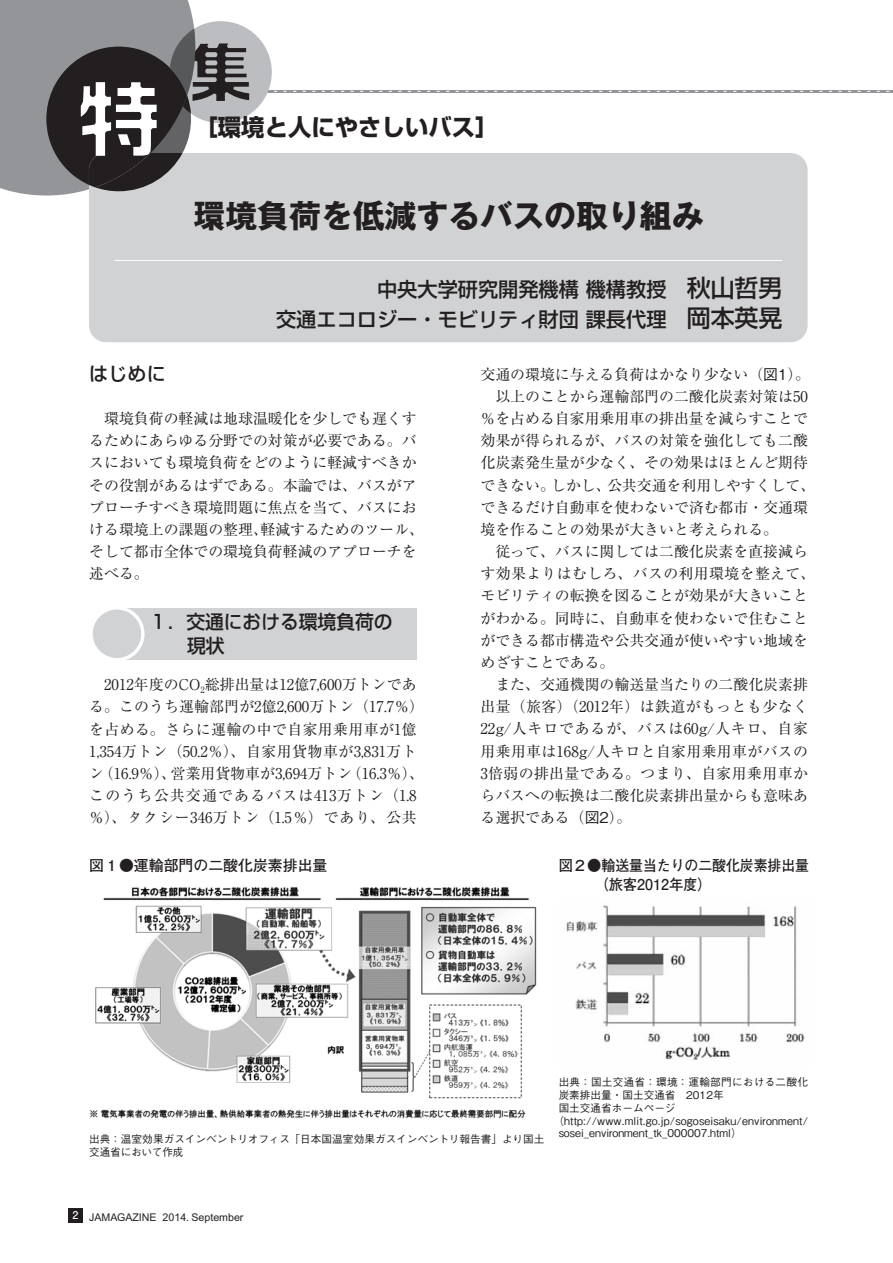
<style>
.page{position:relative;width:893px;height:1263px;background:#fff}
.page>*{position:absolute;margin:0;border:0;box-sizing:border-box;transform-origin:0 0}
.t1{font:700 31.95px "Gothic MB101 Pro";color:#231f20}
.t2{font:700 23.4px "Shin Go Pro";color:#231f20}
.t3{font:500 20.25px/29.7px "Shin Go Pro";color:#231f20;text-align:right}
.t4{font:500 19.2px/23.4px "Shin Go Pro";color:#231f20}
.t5{font:14.85px/22.2px "Ryumin Pro";color:#231f20}
.t6{font:700 14.85px/18px "Futo Go B101 Pro";color:#231f20;scale:.96 1}
.t7{font:700 14.85px "Futo Go B101 Pro";color:#231f20}
.t8{font:500 10.65px/12.8px "Gothic BBB Pro";color:#231f20}
.t9{font:10.65px "Arial";color:#231f20}
.t10{font:500 10.65px "Gothic BBB Pro";letter-spacing:.025em;color:#231f20}
.s1{font-size:23.85px}
.s2{font-family:"Gothic BBB Pro";font-weight:500}
.s3{font-family:"Futo Go B101 Pro";font-weight:700;color:#fff}
</style>
<div class="page">
<div style="left:89px;top:153px;width:719px;height:189px;background:#d1d2d4;border-radius:17px"></div>
<div style="left:68px;top:1208px;width:15px;height:14px;background:#231f20"></div>
<svg style="left:0;top:0;width:893px;height:196px"></svg>
<div style="left:117px;top:608px;width:300px;height:51px;background:#d1d2d4"></div>
<div style="left:91px;top:608px;width:52px;height:52px;background:#d1d2d4;border-radius:50%"></div>
<div style="left:89px;top:606px;width:56px;height:55px;border:3px solid #fff;border-radius:50%"></div>
<hr style="left:115px;top:260px;width:667px;height:1px;background:#fff">
<img style="left:90px;top:886px;width:447px;height:233px">
<img style="left:566px;top:905px;width:239px;height:155px">
<h2 class="t2" style="left:195px;top:109px;width:306px">［環境と人にやさしいバス］</h2>
<h1 class="t1" style="left:193px;top:189px;width:512px">環境負荷を低減するバスの取り組み</h1>
<h3 class="t3" style="left:276px;top:272px;width:508px">中央大学研究開発機構 機構教授 <span class="s1">秋山哲男<br></span>交通エコロジー・モビリティ財団 課長代理 <span class="s1">岡本英晃</span></h3>
<p class="t4" style="left:89px;top:360px;width:78px">はじめに</p>
<p class="t5" style="left:89px;top:406px;width:336px">　環境負荷の軽減は地球温暖化を少しでも遅くするためにあらゆる分野での対策が必要である。バスにおいても環境負荷をどのように軽減すべきかその役割があるはずである。本論では、バスがアプローチすべき環境問題に焦点を当て、バスにおける環境上の課題の整理、軽減するためのツール、そして都市全体での環境負荷軽減のアプローチを述べる。</p>
<p class="t4" style="left:187px;top:608px;width:207px;text-indent:-38px">１．交通における環境負荷の現状</p>
<p class="t5" style="left:89px;top:672px;width:336px">　2012年度のCO<sub>2</sub>総排出量は12億7,600万トンである。このうち運輸部門が2億2,600万トン（17.7％）を占める。さらに運輸の中で自家用乗用車が1億<br>1,354万トン（50.2％）、自家用貨物車が3,831万トン（16.9％）、営業用貨物車が3,694万トン（16.3％）、このうち公共交通であるバスは413万トン（1.8％）、タクシー346万トン（1.5％）であり、公共</p>
<p class="t7" style="left:89px;top:854px;width:240px">図１●運輸部門の二酸化炭素排出量</p>
<p class="t5" style="left:480px;top:362px;width:336px">交通の環境に与える負荷はかなり少ない（<span class="s2">図1</span>）。　以上のことから運輸部門の二酸化炭素対策は50％を占める自家用乗用車の排出量を減らすことで効果が得られるが、バスの対策を強化しても二酸化炭素発生量が少なく、その効果はほとんど期待できない。しかし、公共交通を利用しやすくして、できるだけ自動車を使わないで済む都市・交通環境を作ることの効果が大きいと考えられる。<br>　従って、バスに関しては二酸化炭素を直接減らす効果よりはむしろ、バスの利用環境を整えて、モビリティの転換を図ることが効果が大きいことがわかる。同時に、自動車を使わないで住むことができる都市構造や公共交通が使いやすい地域をめざすことである。<br>　また、交通機関の輸送量当たりの二酸化炭素排出量（旅客）（2012年）は鉄道がもっとも少なく<br>22g/人キロであるが、バスは60g/人キロ、自家用乗用車は168g/人キロと自家用乗用車がバスの<br>3倍弱の排出量である。つまり、自家用乗用車からバスへの転換は二酸化炭素排出量からも意味ある選択である（<span class="s2">図2</span>）。</p>
<p class="t6" style="left:559px;top:855px;width:262px">図２●輸送量当たりの二酸化炭素排出量　　　（旅客2012年度）</p>
<p class="t8" style="left:89px;top:1132px;width:457px">出典：温室効果ガスインベントリオフィス「日本国温室効果ガスインベントリ報告書」より国土交通省において作成</p>
<p class="t10" style="left:559px;top:1074px;width:251px">出典：国土交通省：環境：運輸部門における二酸化</p>
<p class="t8" style="left:559px;top:1087px;width:166px">炭素排出量・国土交通省　2012年</p>
<p class="t8" style="left:559px;top:1100px;width:118px">国土交通省ホームページ</p>
<p class="t8" style="left:553px;top:1113px;width:256px">（http://www.mlit.go.jp/sogoseisaku/environment/</p>
<p class="t8" style="left:559px;top:1125px;width:184px">sosei_environment_tk_000007.html）</p>
<p class="t9" style="left:73px;top:1211px;width:172px"><span class="s3">2</span> JAMAGAZINE 2014. September</p>
</div>
